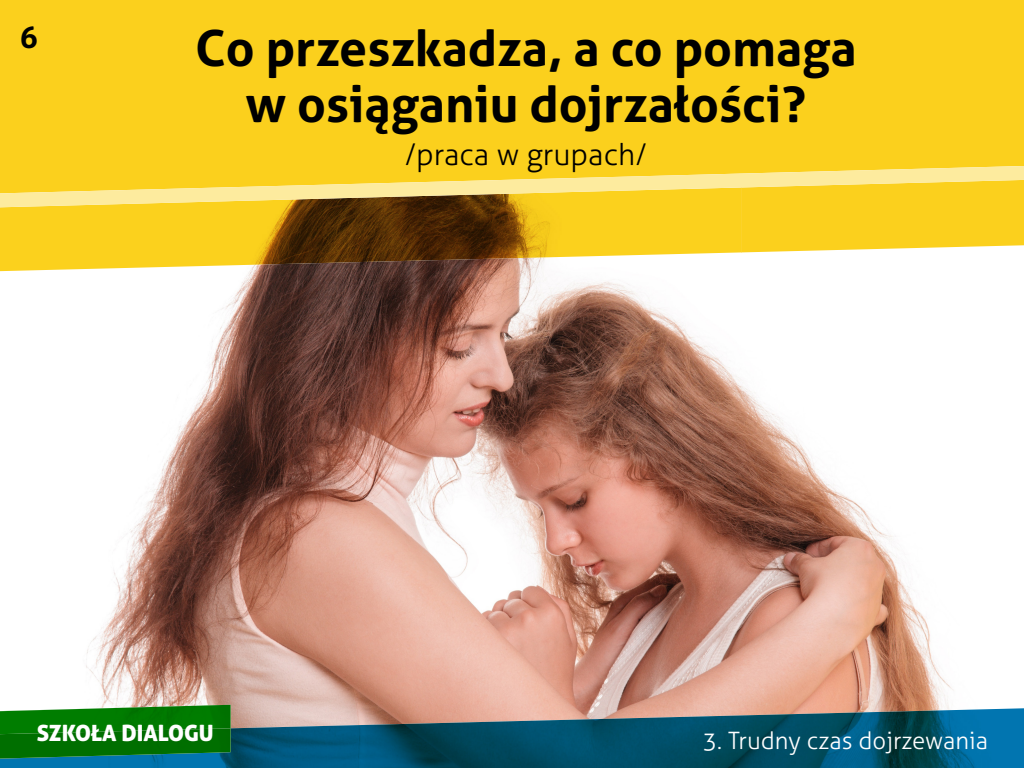
<style>
.page{position:relative;width:1024px;height:768px;background:#fff}
.page>*{position:absolute;margin:0;border:0;box-sizing:border-box;transform-origin:0 0}
.t1{font:700 50px/56px "Aller";color:#000;text-align:center}
.t2{font:300 30px "Aller";color:#000}
.t3{font:700 30px "Aller";color:#000}
.t4{font:300 24px "Aller";color:#fff}
.t5{font:22.5px "Aller Display";color:#fff}
</style>
<div class="page">
<img style="left:0;top:252px;width:953px;height:456px">
<img style="left:0;top:708px;width:1024px;height:60px">
<div style="left:0;top:0;width:1024px;height:166px;background:#fbd01d"></div>
<img style="left:0;top:207px;width:742px;height:64px">
<img style="left:741px;top:207px;width:283px;height:45px">
<svg style="left:0;top:166px;width:1024px;height:41px;background:#f2d049"></svg>
<img style="left:0;top:734px;width:231px;height:25px">
<img style="left:0;top:705px;width:231px;height:29px">
<p class="t3" style="left:20px;top:19px;width:19px">6</p>
<p class="t1" style="left:195px;top:20px;width:663px">Co przeszkadza, a co pomaga w osiąganiu dojrzałości?</p>
<p class="t2" style="left:404px;top:136px;width:245px">/praca w grupach/</p>
<p class="t5" style="left:37px;top:718px;width:179px">SZKOŁA DIALOGU</p>
<p class="t4" style="left:703px;top:726px;width:287px">3. Trudny czas dojrzewania</p>
</div>
